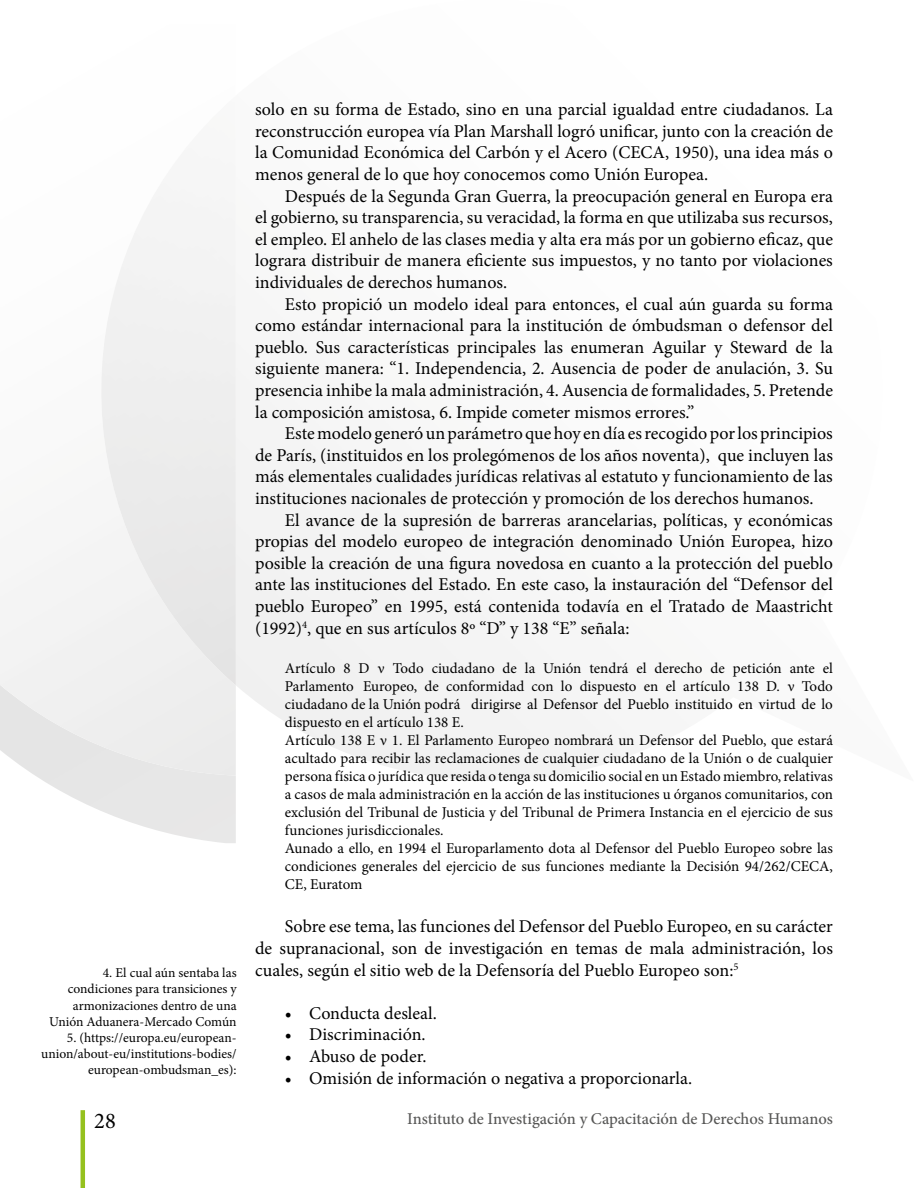
<style>
.page{position:relative;width:918px;height:1188px;background:#fff}
.page>*{position:absolute;margin:0;border:0;box-sizing:border-box;transform-origin:0 0}
.t1{font:22.5px "Minion Pro";color:#000}
.t2{font:18px/21.6px "Minion Pro";color:#000;text-align:justify}
.t3{font:500 16.5px "Minion Pro";color:#575756}
.t4{font:15px/18px "Minion Pro";color:#000}
.t5{font:13.5px/16.2px "Minion Pro";color:#000;text-align:right}
</style>
<div class="page">
<hr style="left:81px;top:1110px;width:4px;height:78px;background:#95c11e">
<img style="left:100px;top:196px;width:136px;height:489px">
<p class="t5" style="left:49px;top:965px;width:189px">4. El cual aún sentaba las condiciones para transiciones y armonizaciones dentro de una<br>Unión Aduanera-Mercado Común</p>
<p class="t5" style="left:41px;top:1030px;width:197px">5. (https://europa.eu/european&shy;union/about-eu/institutions-bodies/ european-ombudsman_es):</p>
<p class="t2" style="left:255px;top:99px;width:579px">solo en su forma de Estado, sino en una parcial igualdad entre ciudadanos. La reconstrucción europea vía Plan Marshall logró unificar, junto con la creación de la Comunidad Económica del Carbón y el Acero (CECA, 1950), una idea más o menos general de lo que hoy conocemos como Unión Europea.</p>
<p class="t2" style="left:255px;top:185px;width:579px;text-indent:30px">Después de la Segunda Gran Guerra, la preocupación general en Europa era el gobierno, su transparencia, su veracidad, la forma en que utilizaba sus recursos, el empleo. El anhelo de las clases media y alta era más por un gobierno eficaz, que lograra distribuir de manera eficiente sus impuestos, y no tanto por violaciones individuales de derechos humanos.</p>
<p class="t2" style="left:255px;top:293px;width:579px;text-indent:30px">Esto propició un modelo ideal para entonces, el cual aún guarda su forma como estándar internacional para la institución de ómbudsman o defensor del pueblo. Sus características principales las enumeran Aguilar y Steward de la siguiente manera: “1. Independencia, 2. Ausencia de poder de anulación, 3. Su presencia inhibe la mala administración, 4. Ausencia de formalidades, 5. Pretende la composición amistosa, 6. Impide cometer mismos errores.”</p>
<p class="t2" style="left:255px;top:423px;width:579px;text-indent:30px">Este modelo generó un parámetro que hoy en día es recogido por los principios de París, (instituidos en los prolegómenos de los años noventa), que incluyen las más elementales cualidades jurídicas relativas al estatuto y funcionamiento de las instituciones nacionales de protección y promoción de los derechos humanos.</p>
<p class="t2" style="left:255px;top:509px;width:579px;text-indent:30px">El avance de la supresión de barreras arancelarias, políticas, y económicas propias del modelo europeo de integración denominado Unión Europea, hizo posible la creación de una figura novedosa en cuanto a la protección del pueblo ante las instituciones del Estado. En este caso, la instauración del “Defensor del pueblo Europeo” en 1995, está contenida todavía en el Tratado de Maastricht (1992)<sup>4</sup>, que en sus artículos 8º “D” y 138 “E” señala:</p>
<p class="t4" style="left:285px;top:659px;width:550px">Artículo 8 D ν Todo ciudadano de la Unión tendrá el derecho de petición ante el Parlamento Europeo, de conformidad con lo dispuesto en el artículo 138 D. ν Todo ciudadano de la Unión podrá dirigirse al Defensor del Pueblo instituido en virtud de lo dispuesto en el artículo 138 E.<br>Artículo 138 E ν 1. El Parlamento Europeo nombrará un Defensor del Pueblo, que estará acultado para recibir las reclamaciones de cualquier ciudadano de la Unión o de cualquier persona física o jurídica que resida o tenga su domicilio social en un Estado miembro, relativas a casos de mala administración en la acción de las instituciones u órganos comunitarios, con exclusión del Tribunal de Justicia y del Tribunal de Primera Instancia en el ejercicio de sus funciones jurisdiccionales.<br>Aunado a ello, en 1994 el Europarlamento dota al Defensor del Pueblo Europeo sobre las condiciones generales del ejercicio de sus funciones mediante la Decisión 94/262/CECA, CE, Euratom</p>
<p class="t2" style="left:255px;top:916px;width:579px;text-indent:30px">Sobre ese tema, las funciones del Defensor del Pueblo Europeo, en su carácter de supranacional, son de investigación en temas de mala administración, los cuales, según el sitio web de la Defensoría del Pueblo Europeo son:<sup>5</sup></p>
<p class="t2" style="left:285px;top:1002px;width:153px">• Conducta desleal.</p>
<p class="t2" style="left:285px;top:1024px;width:142px">• Discriminación.</p>
<p class="t2" style="left:285px;top:1045px;width:143px">• Abuso de poder.</p>
<p class="t2" style="left:285px;top:1067px;width:409px">• Omisión de información o negativa a proporcionarla.</p>
<p class="t1" style="left:94px;top:1106px;width:23px">28</p>
<p class="t3" style="left:407px;top:1107px;width:427px">Instituto de Investigación y Capacitación de Derechos Humanos</p>
</div>
